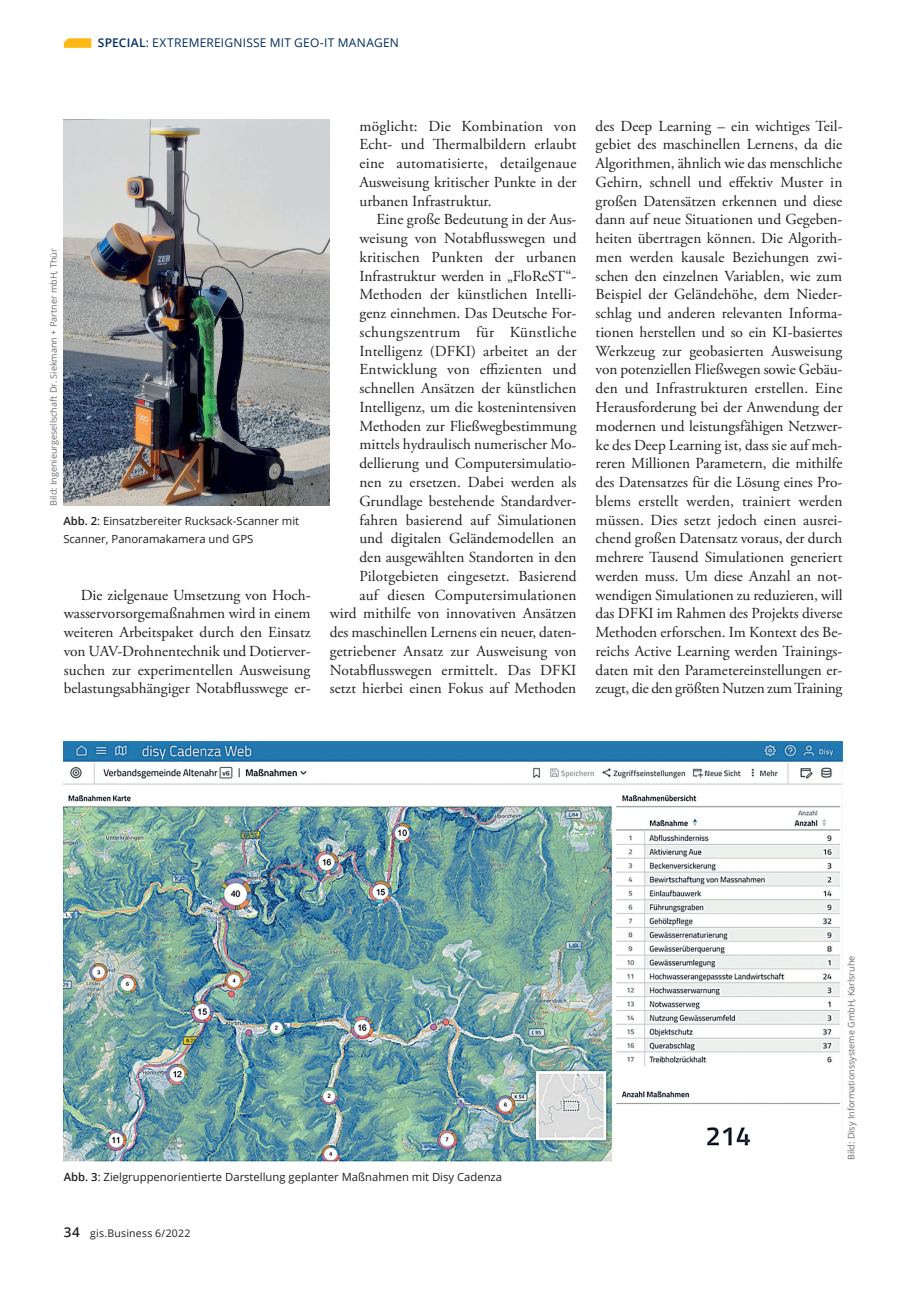
<style>
.page{position:relative;width:919px;height:1289px;background:#fff}
.page>*{position:absolute;margin:0;border:0;box-sizing:border-box;transform-origin:0 0}
.t1{font:15.3px/18.8px "Adobe Garamond Pro";color:#231f20;text-align:justify}
.t2{font:12px "Open Sans";letter-spacing:.02em;color:#002e5e}
.t3{font:11.25px/18.8px "Open Sans";color:#231f20}
.t4{font:10.5px "Open Sans";letter-spacing:.02em;color:#231f20}
.t5{font:9px "Open Sans";color:#6c6d70}
.s1{font-weight:600}
.s2{font-weight:600;font-size:13.5px}
</style>
<div class="page">
<svg style="left:64px;top:38px;width:27px;height:10px"></svg>
<img style="left:64px;top:741px;width:778px;height:421px">
<img style="left:64px;top:120px;width:265px;height:386px">
<p class="t2" style="left:98px;top:35px;width:302px"><span class="s1">SPECIAL</span>: EXTREMEREIGNISSE MIT GEO-IT MANAGEN</p>
<p class="t5" style="left:47px;top:506px;width:259px;rotate:-90deg">Bild: Ingenieurgesellschaft Dr. Siekmann + Partner mbH, Thür</p>
<p class="t3" style="left:63px;top:511px;width:237px"><span class="s1">Abb. 2</span>: Einsatzbereiter Rucksack-Scanner mit<br>Scanner, Panoramakamera und GPS</p>
<p class="t1" style="left:64px;top:586px;width:248px;text-indent:17px">Die zielgenaue Umsetzung von Hoch&shy;wasservorsorgemaßnahmen wird in einem weiteren Arbeitspaket durch den Einsatz von UAV-Drohnentechnik und Dotierver&shy;suchen zur experimentellen Ausweisung belastungsabhängiger Notabflusswege er-</p>
<p class="t1" style="left:359px;top:117px;width:218px">möglicht: Die Kombination von Echt- und Thermalbildern erlaubt eine automatisierte, detailgenaue Ausweisung kritischer Punkte in der urbanen Infrastruktur.</p>
<p class="t1" style="left:330px;top:211px;width:248px;text-align:right">Eine große Bedeutung in der Aus&shy;weisung von Notabflusswegen und kritischen Punkten der urbanen Infrastruktur werden in „FloReST“- Methoden der künstlichen Intelli&shy;genz einnehmen. Das Deutsche For&shy;schungszentrum für Künstliche Intelligenz (DFKI) arbeitet an der Entwicklung von effizienten und schnellen Ansätzen der künstlichen Intelligenz, um die kostenintensiven Methoden zur Fließwegbestimmung mittels hydraulisch numerischer Mo&shy;dellierung und Computersimulatio-<br>nen zu ersetzen. Dabei werden als Grundlage bestehende Standardver&shy;fahren basierend auf Simulationen<br>und digitalen Geländemodellen an<br>den ausgewählten Standorten in den Pilotgebieten eingesetzt. Basierend<br>auf diesen Computersimulationen wird mithilfe von innovativen Ansätzen des maschinellen Lernens ein neuer, daten&shy;getriebener Ansatz zur Ausweisung von Notabflusswegen ermittelt. Das DFKI setzt hierbei einen Fokus auf Methoden</p>
<p class="t1" style="left:595px;top:117px;width:248px">des Deep Learning – ein wichtiges Teil&shy;gebiet des maschinellen Lernens, da die Algorithmen, ähnlich wie das menschliche Gehirn, schnell und effektiv Muster in großen Datensätzen erkennen und diese dann auf neue Situationen und Gegeben&shy;heiten übertragen können. Die Algorith&shy;men werden kausale Beziehungen zwi&shy;schen den einzelnen Variablen, wie zum Beispiel der Geländehöhe, dem Nieder&shy;schlag und anderen relevanten Informa&shy;tionen herstellen und so ein KI-basiertes Werkzeug zur geobasierten Ausweisung von potenziellen Fließwegen sowie Gebäu&shy;den und Infrastrukturen erstellen. Eine Herausforderung bei der Anwendung der modernen und leistungsfähigen Netzwer&shy;ke des Deep Learning ist, dass sie auf meh&shy;reren Millionen Parametern, die mithilfe des Datensatzes für die Lösung eines Pro&shy;blems erstellt werden, trainiert werden müssen. Dies setzt jedoch einen ausrei&shy;chend großen Datensatz voraus, der durch mehrere Tausend Simulationen generiert werden muss. Um diese Anzahl an not&shy;wendigen Simulationen zu reduzieren, will das DFKI im Rahmen des Projekts diverse Methoden erforschen. Im Kontext des Be&shy;reichs Active Learning werden Trainings&shy;daten mit den Parametereinstellungen er&shy;zeugt, die den größten Nutzen zum Training</p>
<p class="t3" style="left:64px;top:1167px;width:440px"><span class="s1">Abb. 3</span>: Zielgruppenorientierte Darstellung geplanter Maßnahmen mit Disy Cadenza</p>
<p class="t4" style="left:64px;top:1226px;width:128px"><span class="s2">34</span> gis.Business 6/2022</p>
<p class="t5" style="left:844px;top:1159px;width:206px;rotate:-90deg">Bild: Disy Informationssysteme GmbH, Karlsruhe</p>
</div>
